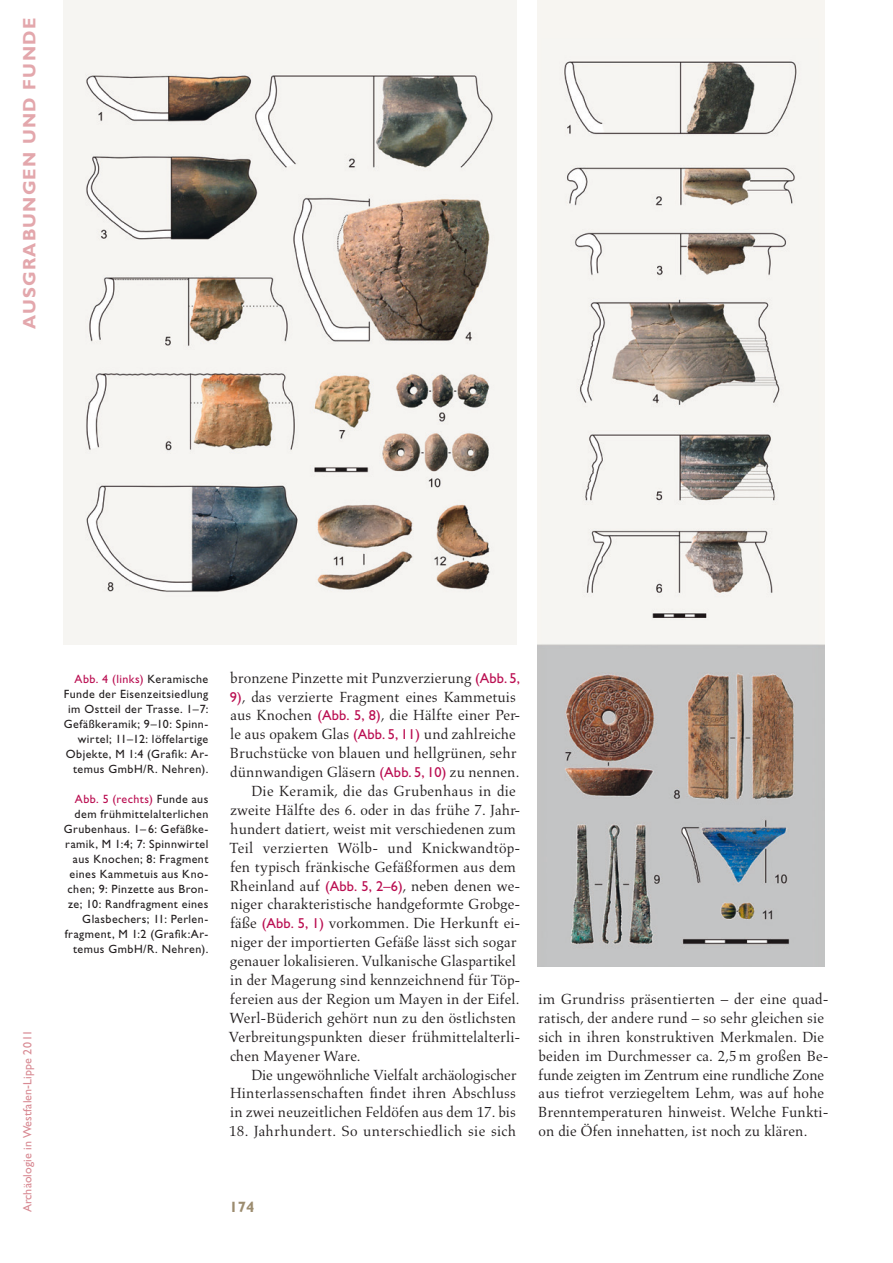
<style>
.page{position:relative;width:893px;height:1263px;background:#fff}
.page>*{position:absolute;margin:0;border:0;box-sizing:border-box;transform-origin:0 0}
.t1{font:700 18px "Gill Sans Std";letter-spacing:.07em;color:#e3a7ac}
.t2{font:15px/18.9px "Aldus LT Std";letter-spacing:.005em;color:#231f20}
.t3{font:15px "Gill Sans Std Bold 16";color:#9c8c6f}
.t4{font:12px/15px "Gill Sans Std 25";letter-spacing:.04em;color:#231f20;text-align:right}
.t5{font:12px "Gill Sans Std";letter-spacing:.01em;color:#d88a93}
.s1{color:#ba0e51}
.s2{font-family:"Gill Sans Std 25";font-size:14.4px;color:#ba0e51}
</style>
<div class="page">
<img style="left:64px;top:0;width:453px;height:645px">
<img style="left:538px;top:0;width:287px;height:966px">
<p class="t1" style="left:19px;top:329px;width:312px;rotate:-90deg">AUSGRABUNGEN UND FUNDE</p>
<p class="t5" style="left:21px;top:1212px;width:184px;rotate:-90deg">Archäologie in Westfalen-Lippe 2011</p>
<p class="t4" style="left:64px;top:671px;width:146px"><span class="s1">Abb. 4 (links)</span> Keramische<br>Funde der Eisenzeitsiedlung im Ostteil der Trasse. 1–7:<br>Gefäßkeramik; 9–10: Spinn&shy;wirtel; 11–12: löffelartige<br>Objekte, M 1:4 (Grafik: Ar&shy;temus GmbH/R. Nehren).</p>
<p class="t4" style="left:64px;top:791px;width:146px"><span class="s1">Abb. 5 (rechts)</span> Funde aus dem frühmittelalterlichen<br>Grubenhaus. 1– 6: Gefäßke&shy;ramik, M 1:4; 7: Spinnwirtel aus Knochen; 8: Fragment eines Kammetuis aus Kno&shy;chen; 9: Pinzette aus Bron&shy;ze; 10: Randfragment eines<br>Glasbechers; 11: Perlen&shy;fragment, M 1:2 (Grafik:Ar&shy;temus GmbH/R. Nehren).</p>
<p class="t2" style="left:230px;top:668px;width:291px">bronzene Pinzette mit Punzverzierung <span class="s2">(Abb. 5,</span></p>
<p class="t2" style="left:230px;top:687px;width:288px"><span class="s2">9)</span>, das verzierte Fragment eines Kammetuis</p>
<p class="t2" style="left:230px;top:706px;width:292px">aus Knochen <span class="s2">(Abb. 5, 8)</span>, die Hälfte einer Per-</p>
<p class="t2" style="left:230px;top:725px;width:287px">le aus opakem Glas <span class="s2">(Abb. 5, 11)</span> und zahlreiche</p>
<p class="t2" style="left:230px;top:744px;width:288px">Bruchstücke von blauen und hellgrünen, sehr</p>
<p class="t2" style="left:230px;top:763px;width:291px">dünnwandigen Gläsern <span class="s2">(Abb. 5, 10)</span> zu nennen.</p>
<p class="t2" style="left:251px;top:782px;width:266px">Die Keramik, die das Grubenhaus in die</p>
<p class="t2" style="left:230px;top:801px;width:292px">zweite Hälfte des 6. oder in das frühe 7. Jahr-</p>
<p class="t2" style="left:230px;top:820px;width:287px">hundert datiert, weist mit verschiedenen zum</p>
<p class="t2" style="left:229px;top:838px;width:293px">Teil verzierten Wölb- und Knickwandtöp-</p>
<p class="t2" style="left:230px;top:857px;width:288px">fen typisch fränkische Gefäßformen aus dem</p>
<p class="t2" style="left:230px;top:876px;width:292px">Rheinland auf <span class="s2">(Abb. 5, 2–6)</span>, neben denen we-</p>
<p class="t2" style="left:230px;top:895px;width:292px">niger charakteristische handgeformte Grobge-</p>
<p class="t2" style="left:230px;top:914px;width:292px">fäße <span class="s2">(Abb. 5, 1)</span> vorkommen. Die Herkunft ei-</p>
<p class="t2" style="left:230px;top:933px;width:288px">niger der importierten Gefäße lässt sich sogar</p>
<p class="t2" style="left:230px;top:952px;width:288px">genauer lokalisieren. Vulkanische Glaspartikel</p>
<p class="t2" style="left:230px;top:971px;width:292px">in der Magerung sind kennzeichnend für Töp-</p>
<p class="t2" style="left:230px;top:990px;width:291px">fereien aus der Region um Mayen in der Eifel.</p>
<p class="t2" style="left:229px;top:1009px;width:288px">Werl-Büderich gehört nun zu den östlichsten</p>
<p class="t2" style="left:229px;top:1027px;width:293px">Verbreitungspunkten dieser frühmittelalterli-</p>
<p class="t2" style="left:230px;top:1046px;width:132px">chen Mayener Ware.</p>
<p class="t2" style="left:251px;top:1065px;width:267px">Die ungewöhnliche Vielfalt archäologischer</p>
<p class="t2" style="left:230px;top:1084px;width:287px">Hinterlassenschaften findet ihren Abschluss</p>
<p class="t2" style="left:230px;top:1103px;width:287px">in zwei neuzeitlichen Feldöfen aus dem 17. bis</p>
<p class="t2" style="left:229px;top:1122px;width:288px">18. Jahrhundert. So unterschiedlich sie sich</p>
<p class="t2" style="left:538px;top:990px;width:292px">im Grundriss präsentierten – der eine quad&shy;ratisch, der andere rund – so sehr gleichen sie sich in ihren konstruktiven Merkmalen. Die beiden im Durchmesser ca. 2,5 m großen Be&shy;funde zeigten im Zentrum eine rundliche Zone aus tiefrot verziegeltem Lehm, was auf hohe Brenntemperaturen hinweist. Welche Funkti&shy;on die Öfen innehatten, ist noch zu klären.</p>
<p class="t3" style="left:230px;top:1198px;width:26px">174</p>
</div>
